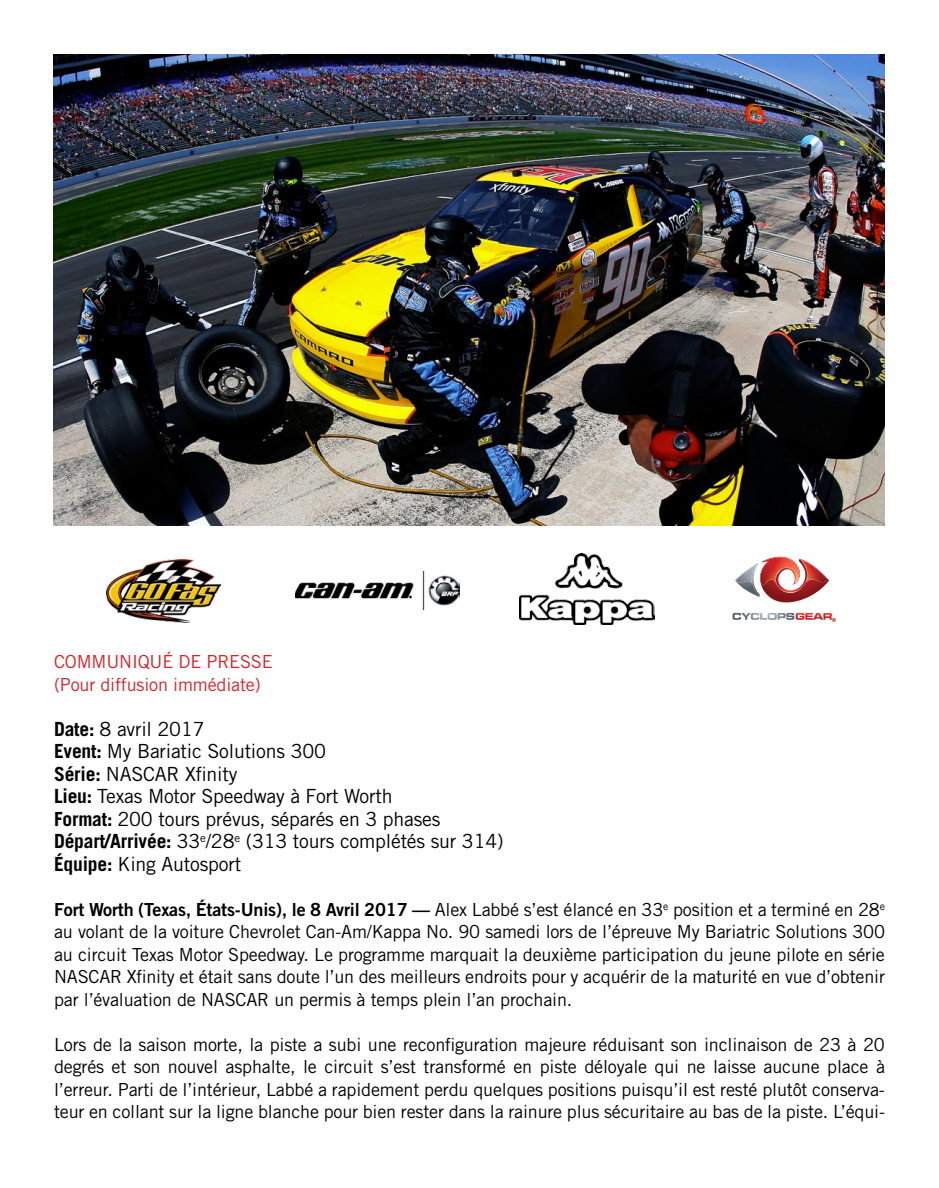
<style>
.page{position:relative;width:939px;height:1188px;background:#fff}
.page>*{position:absolute;margin:0;border:0;box-sizing:border-box;transform-origin:0 0}
.t1{font:19.5px/22.5px "Trade Gothic LT Std";letter-spacing:-.01em;color:#000}
.t2{font:18px/22.5px "Trade Gothic LT Std";letter-spacing:-.01em;color:#000;text-align:justify}
.t3{font:18px/22.5px "Trade Gothic LT Std";letter-spacing:-.01em;color:#d2232a}
.s1{font-weight:700}
.s2{font-family:"Trade Gothic LT Std Bd 2"}
</style>
<div class="page">
<img style="left:519px;top:554px;width:135px;height:71px">
<svg style="left:738px;top:557px;width:90px;height:45px"></svg>
<img style="left:801px;top:560px;width:26px;height:23px">
<img style="left:735px;top:565px;width:21px;height:19px">
<svg style="left:732px;top:613px;width:103px;height:8px"></svg>
<img style="left:295px;top:571px;width:164px;height:38px">
<img style="left:107px;top:560px;width:113px;height:62px">
<img style="left:53px;top:55px;width:831px;height:471px">
<p class="t3" style="left:54px;top:650px;width:220px">COMMUNIQUÉ DE PRESSE (Pour diffusion immédiate)</p>
<p class="t1" style="left:54px;top:717px;width:451px"><span class="s1">Date:</span> 8 avril 2017<br><span class="s1">Event:</span> My Bariatic Solutions 300<br><span class="s1">Série:</span> NASCAR Xfinity<br><span class="s1">Lieu:</span> Texas Motor Speedway à Fort Worth<br><span class="s1">Format:</span> 200 tours prévus, séparés en 3 phases <span class="s1">Départ/Arrivée:</span> 33<sup>e</sup>/28<sup>e</sup> (313 tours complétés sur 314)<br><span class="s1">Équipe:</span> King Autosport</p>
<p class="t2" style="left:54px;top:898px;width:832px"><span class="s2">Fort Worth (Texas, États-Unis), le 8 Avril 2017 —</span> Alex Labbé s’est élancé en 33<sup>e</sup> position et a terminé en 28<sup>e </sup>au volant de la voiture Chevrolet Can-Am/Kappa No. 90 samedi lors de l’épreuve My Bariatric Solutions 300 au circuit Texas Motor Speedway. Le programme marquait la deuxième participation du jeune pilote en série NASCAR Xfinity et était sans doute l’un des meilleurs endroits pour y acquérir de la maturité en vue d’obtenir par l’évaluation de NASCAR un permis à temps plein l’an prochain.</p>
<p class="t2" style="left:54px;top:1033px;width:832px">Lors de la saison morte, la piste a subi une reconfiguration majeure réduisant son inclinaison de 23 à 20 degrés et son nouvel asphalte, le circuit s’est transformé en piste déloyale qui ne laisse aucune place à l’erreur. Parti de l’intérieur, Labbé a rapidement perdu quelques positions puisqu’il est resté plutôt conserva&shy;teur en collant sur la ligne blanche pour bien rester dans la rainure plus sécuritaire au bas de la piste. L’équi-</p>
</div>
